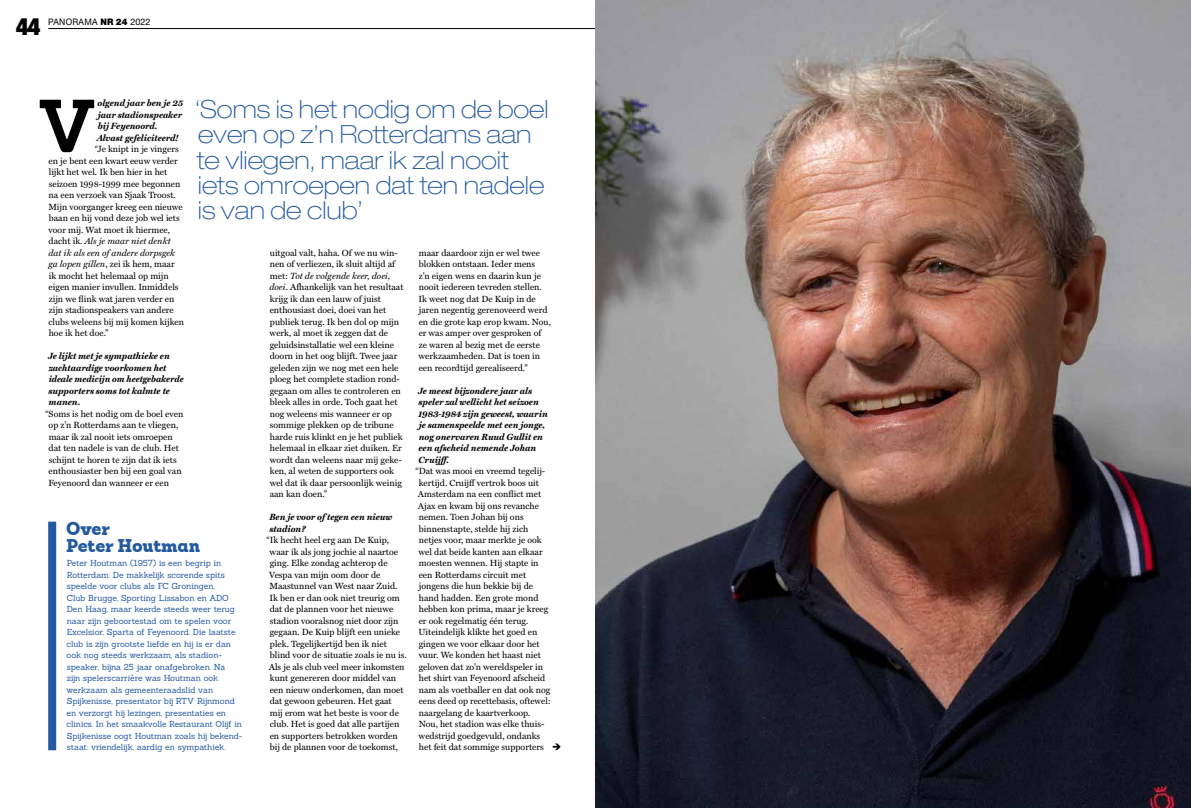
<style>
.page{position:relative;width:1191px;height:808px;background:#fff}
.page>*{position:absolute;margin:0;border:0;box-sizing:border-box;transform-origin:0 0}
.t1{font:700 73.1px "Sanchez W03";color:#000}
.t2{font:100 expanded 25px/25px "Helvetica Neue LT Std";color:#2459a0}
.t3{font:900 condensed 24px "Helvetica Neue LT Std";color:#000}
.t4{font:900 18px/17px "Sanchez W03";letter-spacing:-.01em;color:#2459a0}
.t5{font:9px/11.5px "Miller Text";color:#000}
.t6{font:italic 700 9px/11.5px "Miller Text";color:#000}
.t7{font:9px "Helvetica Neue LT Std";letter-spacing:.03em;color:#000;scale:.95 1}
.t8{font:8.5px/11.5px "Sanchez";letter-spacing:-.005em;color:#2459a0}
.s1{font-weight:900}
.s2{font-style:italic}
</style>
<div class="page">
<div style="left:48px;top:522px;width:8px;height:228px;background:#2459a0"></div>
<hr style="left:48px;top:28px;width:1095px;height:1px;background:#000">
<img style="left:595px;top:0;width:596px;height:808px">
<h3 class="t3" style="left:16px;top:11px;width:26px">44</h3>
<p class="t7" style="left:48px;top:16px;width:109px">PANORAMA <span class="s1">NR 24</span> 2022</p>
<h1 class="t1" style="left:41px;top:76px;width:54px">V</h1>
<p class="t6" style="left:97px;top:98px;width:88px">olgend jaar ben je 25 jaar stadionspeaker bij Feyenoord.<br>Alvast gefeliciteerd!</p>
<h2 class="t2" style="left:195px;top:97px;width:355px">‘Soms is het nodig om de boel even op z’n Rotterdams aan te vliegen, maar ik zal nooit iets omroepen dat ten nadele is van de club’</h2>
<p class="t5" style="left:48px;top:144px;width:137px;text-indent:46px">“Je knipt in je vingers en je bent een kwart eeuw verder lijkt het wel. Ik ben hier in het seizoen 1998-1999 mee begonnen na een verzoek van Sjaak Troost.<br>Mijn voorganger kreeg een nieuwe baan en hij vond deze job wel iets voor mij. Wat moet ik hiermee, dacht ik. <span class="s2">Als je maar niet denkt dat ik als een of andere dorpsgek ga lopen gillen</span>, zei ik hem, maar ik mocht het helemaal op mijn eigen manier invullen. Inmiddels zijn we flink wat jaren verder en zijn stadionspeakers van andere clubs weleens bij mij komen kijken hoe ik het doe.”</p>
<p class="t6" style="left:48px;top:351px;width:137px">Je lijkt met je sympathieke en zachtaardige voorkomen het ideale medicijn om heetgebakerde supporters soms tot kalmte te manen.</p>
<p class="t5" style="left:48px;top:408px;width:136px;text-indent:-3px">“Soms is het nodig om de boel even op z’n Rotterdams aan te vliegen, maar ik zal nooit iets omroepen dat ten nadele is van de club. Het schijnt te horen te zijn dat ik iets enthousiaster ben bij een goal van<br>Feyenoord dan wanneer er een</p>
<p class="t5" style="left:269px;top:247px;width:135px">uitgoal valt, haha. Of we nu win&shy;nen of verliezen, ik sluit altijd af met: <span class="s2">Tot de volgende keer, doei, doei</span>. Afhankelijk van het resultaat krijg ik dan een lauw of juist enthousiast doei, doei van het publiek terug. Ik ben dol op mijn werk, al moet ik zeggen dat de geluidsinstallatie wel een kleine doorn in het oog blijft. Twee jaar geleden zijn we nog met een hele ploeg het complete stadion rond&shy;gegaan om alles te controleren en bleek alles in orde. Toch gaat het nog weleens mis wanneer er op sommige plekken op de tribune harde ruis klinkt en je het publiek helemaal in elkaar ziet duiken. Er wordt dan weleens naar mij geke&shy;ken, al weten de supporters ook wel dat ik daar persoonlijk weinig aan kan doen.”</p>
<p class="t6" style="left:269px;top:512px;width:124px">Ben je voor of tegen een nieuw stadion?</p>
<p class="t5" style="left:266px;top:535px;width:142px">“Ik hecht heel erg aan De Kuip, waar ik als jong jochie al naartoe ging. Elke zondag achterop de<br>Vespa van mijn oom door de<br>Maastunnel van West naar Zuid.<br>Ik ben er dan ook niet treurig om dat de plannen voor het nieuwe stadion vooralsnog niet door zijn gegaan. De Kuip blijft een unieke plek. Tegelijkertijd ben ik niet<br>blind voor de situatie zoals ie nu is.<br>Als je als club veel meer inkomsten kunt genereren door middel van een nieuw onderkomen, dan moet dat gewoon gebeuren. Het gaat<br>mij erom wat het beste is voor de club. Het is goed dat alle partijen en supporters betrokken worden bij de plannen voor de toekomst,</p>
<p class="t5" style="left:418px;top:247px;width:134px">maar daardoor zijn er wel twee blokken ontstaan. Ieder mens<br>z’n eigen wens en daarin kun je nooit iedereen tevreden stellen.<br>Ik weet nog dat De Kuip in de jaren negentig gerenoveerd werd en die grote kap erop kwam. Nou, er was amper over gesproken of ze waren al bezig met de eerste werkzaamheden. Dat is toen in een recordtijd gerealiseerd.”</p>
<p class="t6" style="left:418px;top:385px;width:131px">Je meest bijzondere jaar als speler zal wellicht het seizoen<br>1983-1984 zijn geweest, waarin je samenspeelde met een jonge, nog onervaren Ruud Gullit en een afscheid nemende Johan<br>Cruijff.</p>
<p class="t5" style="left:415px;top:466px;width:137px">“Dat was mooi en vreemd tegelij&shy;kertijd. Cruijff vertrok boos uit<br>Amsterdam na een conflict met<br>Ajax en kwam bij ons revanche nemen. Toen Johan bij ons binnenstapte, stelde hij zich netjes voor, maar merkte je ook wel dat beide kanten aan elkaar moesten wennen. Hij stapte in een Rotterdams circuit met jongens die hun bekkie bij de hand hadden. Een grote mond hebben kon prima, maar je kreeg er ook regelmatig één terug.<br>Uiteindelijk klikte het goed en gingen we voor elkaar door het vuur. We konden het haast niet geloven dat zo’n wereldspeler in het shirt van Feyenoord afscheid nam als voetballer en dat ook nog eens deed op recettebasis, oftewel: naargelang de kaartverkoop.<br>Nou, het stadion was elke thuis&shy;wedstrijd goedgevuld, ondanks het feit dat sommige supporters</p>
<h3 class="t4" style="left:66px;top:520px;width:135px">Over<br>Peter Houtman</h3>
<p class="t8" style="left:67px;top:557px;width:177px">Peter Houtman (1957) is een begrip in Rotterdam. De makkelijk scorende spits speelde voor clubs als FC Groningen,<br>Club Brugge, Sporting Lissabon en ADO Den Haag, maar keerde steeds weer terug naar zijn geboortestad om te spelen voor Excelsior, Sparta of Feyenoord. Die laatste club is zijn grootste liefde en hij is er dan ook nog steeds werkzaam, als stadion&shy;speaker, bijna 25 jaar onafgebroken. Na<br>zijn spelerscarrière was Houtman ook werkzaam als gemeenteraadslid van Spijkenisse, presentator bij RTV Rijnmond en verzorgt hij lezingen, presentaties en clinics. In het smaakvolle Restaurant Olijf in Spijkenisse oogt Houtman zoals hij bekend&shy;staat: vriendelijk, aardig en sympathiek.</p>
</div>
